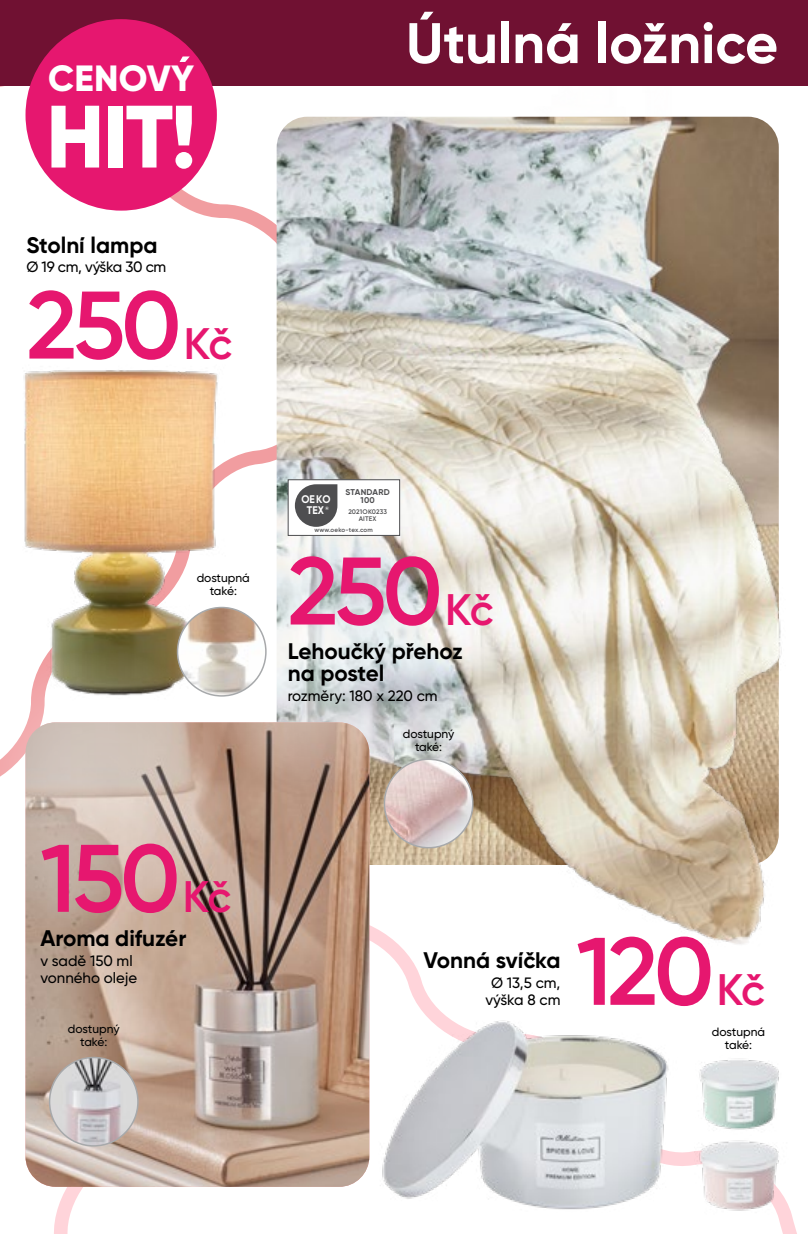
<style>
.page{position:relative;width:808px;height:1234px;background:#fff}
.page>*{position:absolute;margin:0;border:0;box-sizing:border-box;transform-origin:0 0}
.t1{font:600 95.7px "Gilroy";letter-spacing:-.045em;color:#e6176f}
.t2{font:800 88.2px "Gilroy";color:#fff}
.t3{font:700 57px "Gilroy";color:#fff}
.t4{font:800 36.45px "Gilroy";letter-spacing:.01em;color:#fff}
.t5{font:700 22.5px/22.5px "Gilroy";color:#000}
.t6{font:500 15px/16.8px "Gilroy";color:#000;text-align:center}
.t7{font:500 15px "Gilroy";letter-spacing:-.02em;color:#000}
.t8{font:500 12px/13.5px "Gilroy";color:#000;text-align:center}
.t9{font:700 11.1px/10.9px "Gilroy";color:#fff;text-align:center;scale:.92 1}
.t10{font:700 8.4px/8.7px "Gilroy";letter-spacing:.03em;color:#4e4e50;text-align:center}
.t11{font:600 6.6px/6.6px "Gilroy";letter-spacing:.02em;color:#4e4e50;text-align:center}
.t12{font:600 6.3px "Gilroy";letter-spacing:.03em;color:#4e4e50}
.t13{font:700 4.95px "Gilroy";color:#fff}
.s1{font-size:44.1px}
</style>
<div class="page">
<svg style="left:49px;top:911px;width:341px;height:322px"></svg>
<svg style="left:0;top:85px;width:344px;height:159px"></svg>
<img style="left:277px;top:117px;width:117px;height:747px">
<img style="left:331px;top:938px;width:363px;height:295px">
<img style="left:671px;top:1025px;width:108px;height:135px">
<img style="left:694px;top:1132px;width:103px;height:101px">
<img style="left:26px;top:755px;width:343px;height:431px">
<img style="left:23px;top:244px;width:259px;height:404px">
<img style="left:394px;top:85px;width:414px;height:920px">
<img style="left:778px;top:452px;width:30px;height:310px">
<svg style="left:192px;top:516px;width:262px;height:276px"></svg>
<img style="left:178px;top:607px;width:88px;height:88px;border-radius:44px">
<div style="left:177px;top:606px;width:90px;height:90px;border:2px solid #a7a9ab;border-radius:50%"></div>
<img style="left:50px;top:1057px;width:88px;height:88px;border-radius:44px">
<div style="left:49px;top:1056px;width:90px;height:90px;border:2px solid #a7a9ab;border-radius:50%"></div>
<img style="left:384px;top:759px;width:89px;height:88px;border-radius:44px">
<div style="left:384px;top:758px;width:89px;height:90px;border:2px solid #a7a9ab;border-radius:50%"></div>
<div style="left:288px;top:479px;width:112px;height:56px;background:#fff;border:1px solid #4e4e50"></div>
<div style="left:295px;top:484px;width:42px;height:42px;background:#4e4e50;border-radius:21px"></div>
<svg style="left:0;top:648px;width:233px;height:277px"></svg>
<div style="left:0;top:0;width:808px;height:85px;background:#701132"></div>
<hr style="left:807px;top:0;width:1px;height:85px;background:#f19da0">
<div style="left:26px;top:19px;width:191px;height:191px;background:#e6176f;border-radius:50%"></div>
<svg style="left:180px;top:56px;width:10px;height:6px"></svg>
<h3 class="t4" style="left:48px;top:55px;width:148px">CENOVY</h3>
<h2 class="t2" style="left:46px;top:81px;width:152px">HIT!</h2>
<p class="t5" style="left:26px;top:233px;width:132px">Stolní lampa</p>
<p class="t7" style="left:26px;top:258px;width:141px">Ø 19 cm, výška 30 cm</p>
<h1 class="t1" style="left:26px;top:265px;width:207px">250<span class="s1">Kč</span></h1>
<h3 class="t3" style="left:406px;top:7px;width:374px">Útulná ložnice</h3>
<p class="t8" style="left:197px;top:570px;width:55px">dostupná také:</p>
<h1 class="t1" style="left:40px;top:818px;width:192px">150<span class="s1">Kč</span></h1>
<p class="t5" style="left:40px;top:926px;width:147px">Aroma difuzér</p>
<p class="t6" style="left:40px;top:951px;width:98px;text-align:left">v sadě 150 ml vonného oleje</p>
<p class="t8" style="left:68px;top:1021px;width:53px">dostupný také:</p>
<p class="t10" style="left:345px;top:487px;width:46px">STANDARD<br>100</p>
<p class="t11" style="left:348px;top:508px;width:40px">2021OK0233<br>AITEX</p>
<p class="t12" style="left:314px;top:525px;width:60px">www.oeko-tex.com</p>
<p class="t9" style="left:301px;top:494px;width:33px">OEKO<br>TEX</p>
<p class="t13" style="left:325px;top:505px;width:5px">®</p>
<h1 class="t1" style="left:288px;top:531px;width:207px">250<span class="s1">Kč</span></h1>
<p class="t5" style="left:288px;top:639px;width:177px">Lehoučký přehoz na postel</p>
<p class="t6" style="left:288px;top:687px;width:151px">rozměry: 180 x 220 cm</p>
<p class="t8" style="left:403px;top:726px;width:53px">dostupný také:</p>
<p class="t5" style="left:423px;top:948px;width:138px">Vonná svíčka</p>
<p class="t6" style="left:485px;top:973px;width:76px">Ø 13,5 cm, výška 8 cm</p>
<h1 class="t1" style="left:576px;top:911px;width:190px">120<span class="s1">Kč</span></h1>
<p class="t8" style="left:712px;top:1024px;width:55px">dostupná také:</p>
</div>
